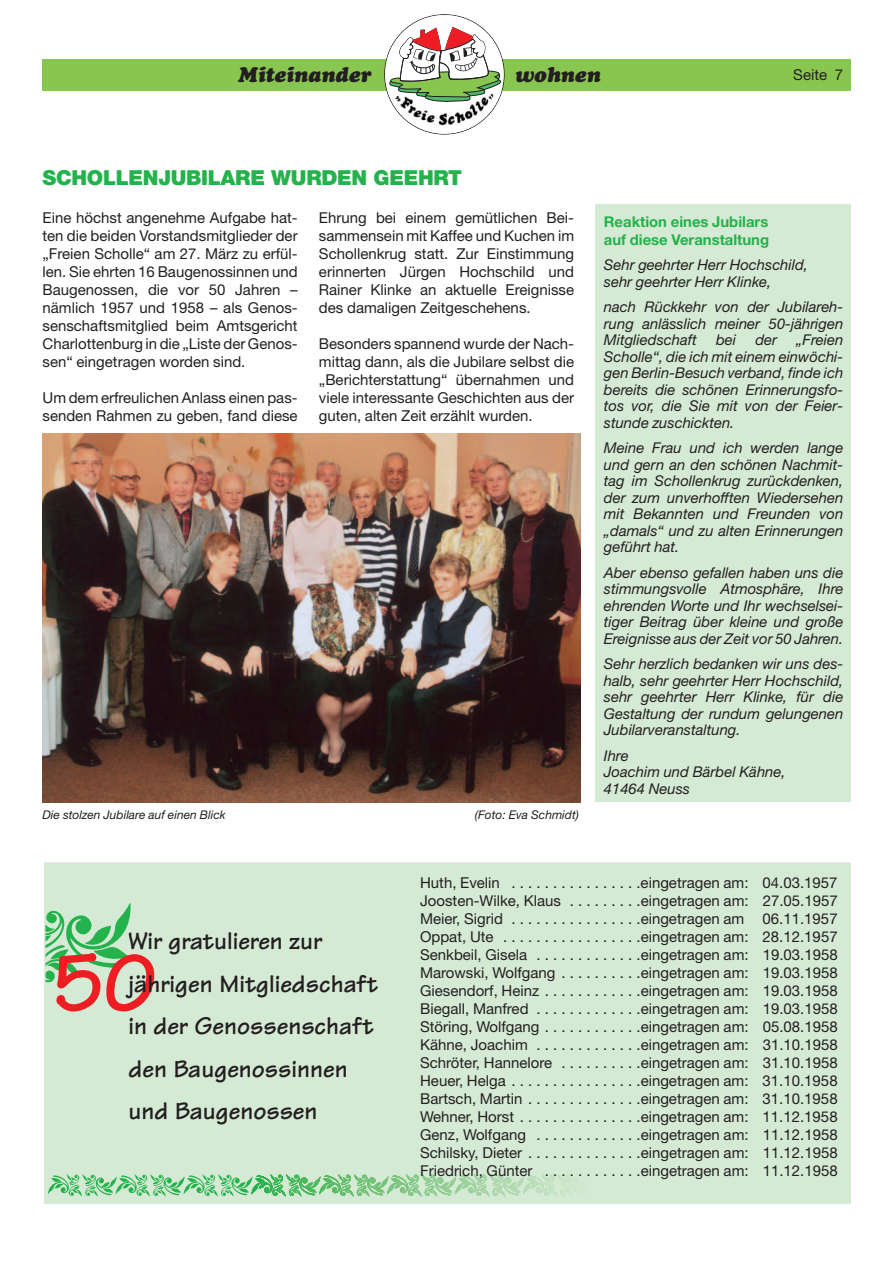
<style>
.page{position:relative;width:893px;height:1263px;background:#fff}
.page>*{position:absolute;margin:0;border:0;box-sizing:border-box;transform-origin:0 0}
.t1{font:700 25.5px/42.5px "Tekton";color:#231f20}
.t2{font:italic 900 21px "Cooper";color:#231f20}
.t3{font:900 20.7px "Helvetica Neue LT Std";letter-spacing:-.015em;color:#23b24b}
.t4{font:15px/18px "Helvetica Neue LT Std";color:#231f20;text-align:justify}
.t5{font:italic 14.85px/16.5px "Helvetica Neue";color:#231f20;text-align:justify}
.t6{font:700 14.85px/18px "Helvetica Neue";color:#23b24b}
.t7{font:italic 12px "Helvetica Neue";color:#231f20}
</style>
<div class="page">
<div style="left:595px;top:204px;width:255px;height:598px;background:#d5ead4"></div>
<div style="left:43px;top:60px;width:807px;height:31px;background:#89c650"></div>
<svg style="left:384px;top:14px;width:121px;height:121px"></svg>
<img style="left:392px;top:91px;width:103px;height:36px">
<img style="left:43px;top:434px;width:537px;height:369px">
<div style="left:44px;top:862px;width:806px;height:341px;background:#d5ead4"></div>
<svg style="left:45px;top:902px;width:109px;height:110px;background:#bab99a"></svg>
<svg style="left:48px;top:1174px;width:544px;height:23px;background:#a8daae"></svg>
<h2 class="t2" style="left:238px;top:67px;width:135px">Miteinander</h2>
<h2 class="t2" style="left:515px;top:67px;width:87px">wohnen</h2>
<p class="t4" style="left:793px;top:68px;width:51px">Seite 7</p>
<h3 class="t3" style="left:43px;top:165px;width:421px">SCHOLLENJUBILARE WURDEN GEEHRT</h3>
<p class="t4" style="left:43px;top:211px;width:257px">Eine höchst angenehme Aufgabe hat&shy;ten die beiden Vorstandsmitglieder der „Freien Scholle“ am 27. März zu erfül&shy;len. Sie ehrten 16 Baugenossinnen und Baugenossen, die vor 50 Jahren – nämlich 1957 und 1958 – als Genos&shy;senschaftsmitglied beim Amtsgericht Charlottenburg in die „Liste der Genos&shy;sen“ eingetragen worden sind.</p>
<p class="t4" style="left:43px;top:391px;width:257px">Um dem erfreulichen Anlass einen pas&shy;senden Rahmen zu geben, fand diese</p>
<p class="t4" style="left:319px;top:211px;width:257px">Ehrung bei einem gemütlichen Bei&shy;sammensein mit Kaffee und Kuchen im Schollenkrug statt. Zur Einstimmung erinnerten Jürgen Hochschild und Rainer Klinke an aktuelle Ereignisse des damaligen Zeitgeschehens.</p>
<p class="t4" style="left:319px;top:337px;width:257px">Besonders spannend wurde der Nach&shy;mittag dann, als die Jubilare selbst die „Berichterstattung“ übernahmen und viele interessante Geschichten aus der guten, alten Zeit erzählt wurden.</p>
<p class="t7" style="left:43px;top:810px;width:185px">Die stolzen Jubilare auf einen Blick</p>
<p class="t7" style="left:475px;top:810px;width:105px">(Foto: Eva Schmidt)</p>
<p class="t6" style="left:604px;top:214px;width:167px">Reaktion eines Jubilars auf diese Veranstaltung</p>
<p class="t5" style="left:604px;top:258px;width:206px">Sehr geehrter Herr Hochschild, sehr geehrter Herr Klinke,</p>
<p class="t5" style="left:604px;top:300px;width:241px">nach Rückkehr von der Jubilareh&shy;rung anlässlich meiner 50-jährigen Mitgliedschaft</p>
<p class="t5" style="left:604px;top:333px;width:241px;text-indent:192px">„Freien Scholle“, die ich mit einem einwöchi&shy;gen Berlin-Besuch verband, finde ich bereits die schönen Erinnerungsfo&shy;tos vor, die Sie mit von der Feier&shy;stunde zuschickten.</p>
<p class="t5" style="left:604px;top:441px;width:241px">Meine Frau und ich werden lange und gern an den schönen Nachmit&shy;tag im Schollenkrug zurückdenken, der zum unverhofften Wiedersehen mit Bekannten und Freunden von „damals“ und zu alten Erinnerungen geführt hat.</p>
<p class="t5" style="left:604px;top:566px;width:241px">Aber ebenso gefallen haben uns die stimmungsvolle Atmosphäre, Ihre ehrenden Worte und Ihr wechselsei&shy;tiger Beitrag über kleine und große Ereignisse aus der Zeit vor 50 Jahren.</p>
<p class="t5" style="left:604px;top:657px;width:241px">Sehr herzlich bedanken wir uns des&shy;halb, sehr geehrter Herr Hochschild, sehr geehrter Herr Klinke, für die Gestaltung der rundum gelungenen Jubilarveranstaltung.</p>
<p class="t5" style="left:604px;top:749px;width:183px;text-align:left">Ihre<br>Joachim und Bärbel Kähne,<br>41464 Neuss</p>
<p class="t5" style="left:716px;top:333px;width:22px">bei</p>
<p class="t5" style="left:755px;top:333px;width:23px">der</p>
<h1 class="t1" style="left:129px;top:924px;width:251px">Wir gratulieren zur jährigen Mitgliedschaft in der Genossenschaft den Baugenossinnen und Baugenossen</h1>
<p class="t4" style="left:420px;top:875px;width:419px">Huth, Evelin . . . . . . . . . . . . . . . .eingetragen am: 04.03.1957<br>Joosten-Wilke, Klaus . . . . . . . . .eingetragen am: 27.05.1957<br>Meier, Sigrid . . . . . . . . . . . . . . . .eingetragen am 06.11.1957<br>Oppat, Ute . . . . . . . . . . . . . . . . .eingetragen am: 28.12.1957<br>Senkbeil, Gisela . . . . . . . . . . . . .eingetragen am: 19.03.1958<br>Marowski, Wolfgang . . . . . . . . . .eingetragen am: 19.03.1958<br>Giesendorf, Heinz . . . . . . . . . . . .eingetragen am: 19.03.1958<br>Biegall, Manfred . . . . . . . . . . . . .eingetragen am: 19.03.1958<br>Störing, Wolfgang . . . . . . . . . . . .eingetragen am: 05.08.1958<br>Kähne, Joachim . . . . . . . . . . . . .eingetragen am: 31.10.1958<br>Schröter, Hannelore . . . . . . . . . .eingetragen am: 31.10.1958<br>Heuer, Helga . . . . . . . . . . . . . . . .eingetragen am: 31.10.1958<br>Bartsch, Martin . . . . . . . . . . . . . .eingetragen am: 31.10.1958<br>Wehner, Horst . . . . . . . . . . . . . . .eingetragen am: 11.12.1958<br>Genz, Wolfgang . . . . . . . . . . . . .eingetragen am: 11.12.1958<br>Schilsky, Dieter . . . . . . . . . . . . . .eingetragen am: 11.12.1958<br>Friedrich, Günter . . . . . . . . . . . .eingetragen am: 11.12.1958</p>
</div>
